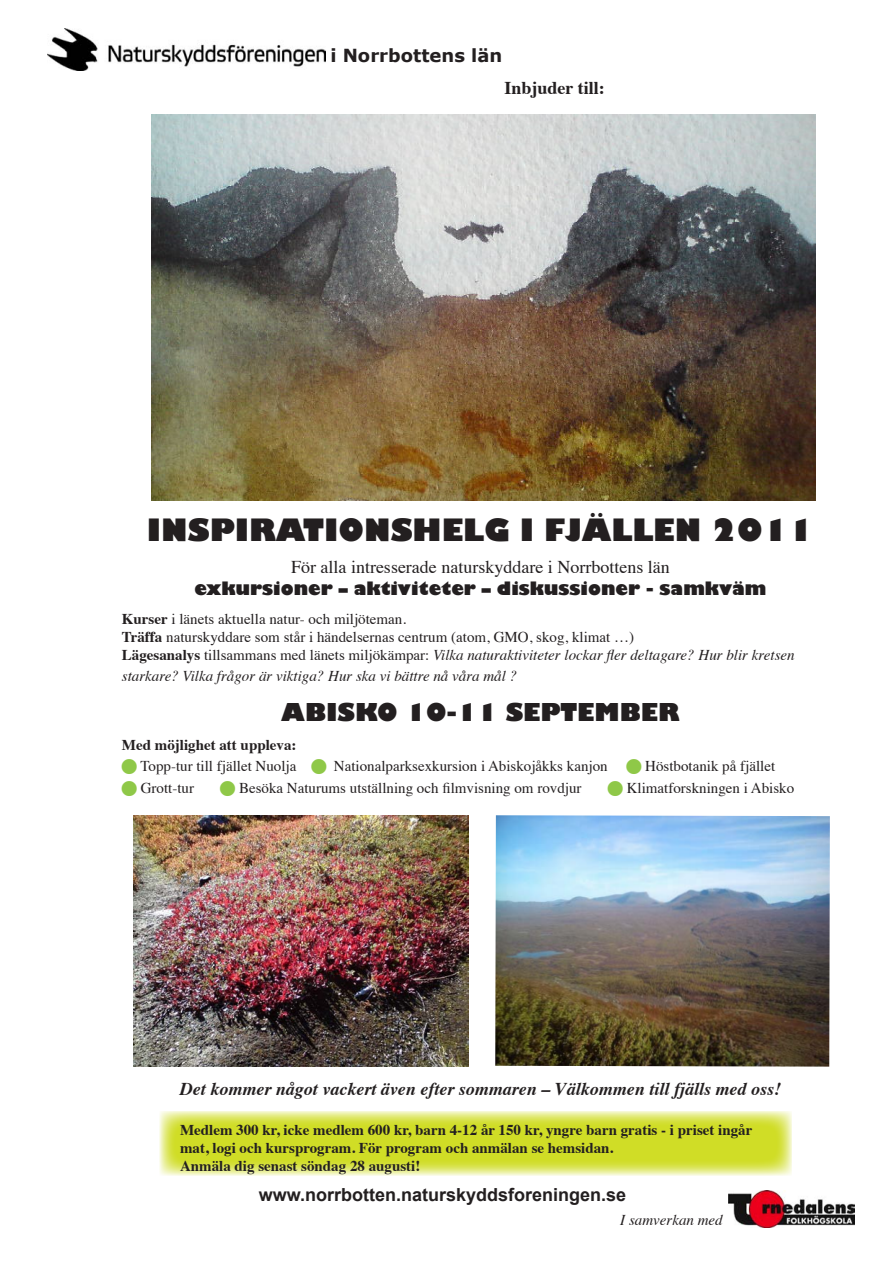
<style>
.page{position:relative;width:893px;height:1263px;background:#fff}
.page>*{position:absolute;margin:0;border:0;box-sizing:border-box;transform-origin:0 0}
.t1{font:800 30px "Gill Sans";color:#231f20}
.t2{font:800 24px "Gill Sans";color:#231f20}
.t3{font:italic 700 18px "Times";color:#231f20}
.t4{font:18px "Times";color:#231f20}
.t5{font:800 18px "Gill Sans";color:#231f20}
.t6{font:700 18px "Arial";color:#231f20}
.t7{font:700 18px "Verdana";color:#231f20}
.t8{font:700 18px "Times";color:#231f20}
.t9{font:15px "Times";color:#231f20}
.t10{font:700 15px/18px "Times";color:#231f20}
.t11{font:italic 15px/21.6px "Times";color:#231f20}
.s1{font-weight:700}
.s2{font-weight:700;font-style:normal}
.s3{font-style:normal}
.s4{color:#8fc848}
</style>
<div class="page">
<svg style="left:160px;top:1111px;width:632px;height:64px;background:#d7e249"></svg>
<img style="left:152px;top:114px;width:664px;height:387px">
<img style="left:728px;top:1190px;width:127px;height:37px">
<img style="left:495px;top:815px;width:335px;height:252px">
<img style="left:134px;top:815px;width:335px;height:252px">
<img style="left:48px;top:29px;width:278px;height:41px">
<p class="t7" style="left:330px;top:44px;width:173px">i Norrbottens län</p>
<p class="t8" style="left:504px;top:71px;width:102px">Inbjuder till:</p>
<p class="t1" style="left:147px;top:511px;width:668px">INSPIRATIONSHELG I FJÄLLEN 2011</p>
<p class="t4" style="left:291px;top:550px;width:380px">För alla intresserade naturskyddare i Norrbottens län</p>
<p class="t5" style="left:194px;top:577px;width:573px">exkursioner – aktiviteter – diskussioner - samkväm</p>
<p class="t9" style="left:122px;top:604px;width:286px"><span class="s1">Kurser</span> i länets aktuella natur- och miljöteman.</p>
<p class="t9" style="left:122px;top:622px;width:514px"><span class="s1">Träffa</span> naturskyddare som står i händelsernas centrum (atom, GMO, skog, klimat …)</p>
<p class="t11" style="left:122px;top:643px;width:674px"><span class="s2">Lägesanalys</span> <span class="s3">tillsammans med länets miljökämpar:</span> Vilka naturaktiviteter lockar fler deltagare? Hur blir kretsen starkare? Vilka frågor är viktiga? Hur ska vi bättre nå våra mål ?</p>
<p class="t2" style="left:281px;top:697px;width:400px">ABISKO 10-11 SEPTEMBER</p>
<p class="t10" style="left:122px;top:734px;width:176px">Med möjlighet att uppleva:</p>
<p class="t9" style="left:122px;top:752px;width:487px"><span class="s4">■</span> Topp-tur till fjället Nuolja <span class="s4">■</span> Nationalparksexkursion i Abiskojåkks kanjon</p>
<p class="t9" style="left:626px;top:752px;width:150px"><span class="s4">■</span> Höstbotanik på fjället</p>
<p class="t9" style="left:122px;top:774px;width:74px"><span class="s4">■</span> Grott-tur</p>
<p class="t9" style="left:220px;top:774px;width:363px"><span class="s4">■</span> Besöka Naturums utställning och filmvisning om rovdjur</p>
<p class="t9" style="left:608px;top:774px;width:188px"><span class="s4">■</span> Klimatforskningen i Abisko</p>
<p class="t3" style="left:180px;top:1072px;width:603px">Det kommer något vackert även efter sommaren – Välkommen till fjälls med oss!</p>
<p class="t10" style="left:180px;top:1119px;width:574px">Medlem 300 kr, icke medlem 600 kr, barn 4-12 år 150 kr, yngre barn gratis - i priset ingår mat, logi och kursprogram. För program och anmälan se hemsidan.</p>
<p class="t10" style="left:180px;top:1155px;width:242px">Anmäla dig senast söndag 28 augusti!</p>
<p class="t6" style="left:259px;top:1184px;width:369px">www.norrbotten.naturskyddsforeningen.se</p>
<p class="t11" style="left:620px;top:1208px;width:104px">I samverkan med</p>
</div>
